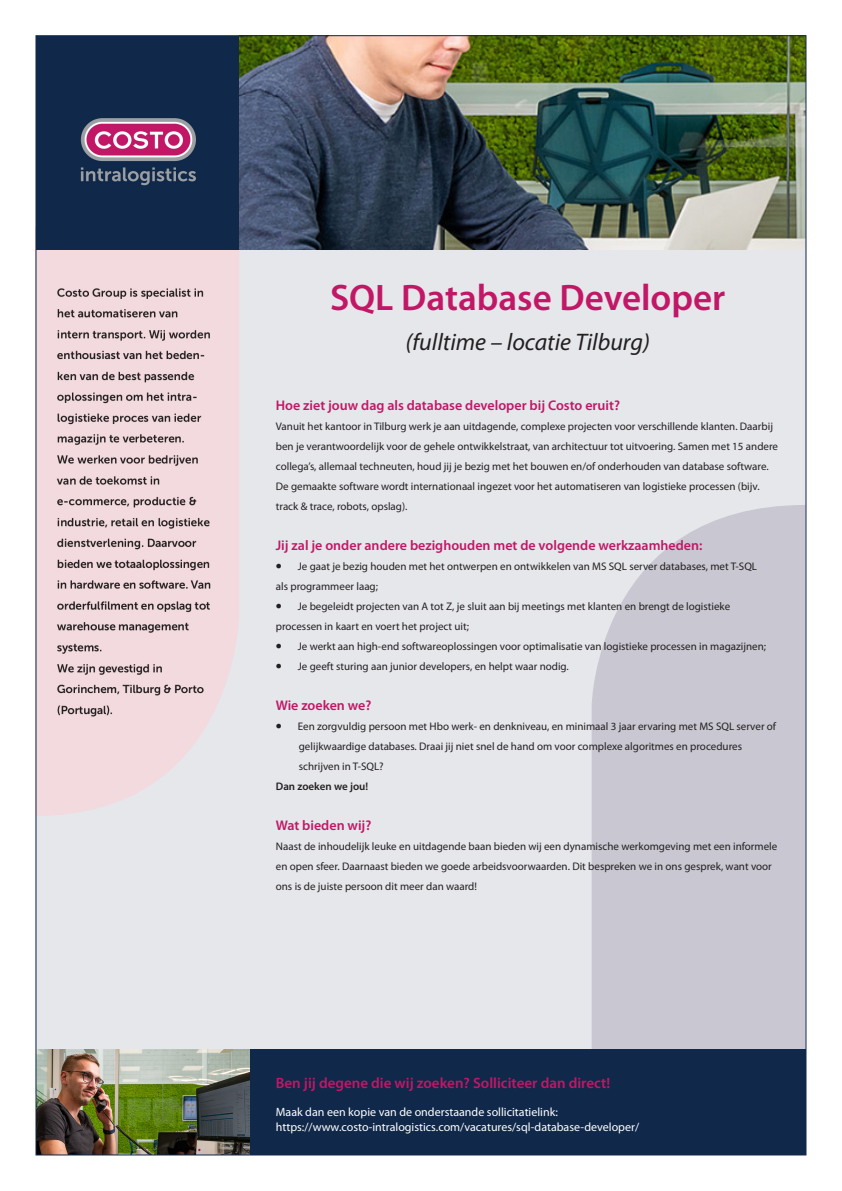
<style>
.page{position:relative;width:842px;height:1191px;background:#fff}
.page>*{position:absolute;margin:0;border:0;box-sizing:border-box;transform-origin:0 0}
.t1{font:600 37px "Myriad Pro";color:#c21766}
.t2{font:italic 24px "Myriad Pro";color:#231f20}
.t3{font:600 15px "Myriad Pro";color:#c21766}
.t4{font:600 14px "Myriad Pro";color:#c21766}
.t5{font:12px "Myriad Pro";color:#fff}
.t6{font:11px/20px "Myriad Pro";color:#231f20}
.t7{font:600 11px "Myriad Pro";color:#231f20}
</style>
<div class="page">
<div style="left:35px;top:230px;width:771px;height:863px;background:#e5e7eb"></div>
<svg style="left:35px;top:227px;width:204px;height:589px;fill:#f3dade"></svg>
<div style="left:36px;top:36px;width:203px;height:213px;background:#10284a"></div>
<img style="left:239px;top:37px;width:565px;height:212px">
<svg style="left:592px;top:505px;width:212px;height:544px;background:#cbc9d3"></svg>
<img style="left:38px;top:1049px;width:212px;height:104px">
<div style="left:250px;top:1049px;width:556px;height:106px;background:#10284a"></div>
<img style="left:46px;top:281px;width:165px;height:463px">
<img style="left:80px;top:118px;width:116px;height:68px">
<p class="t1" style="left:330px;top:274px;width:397px">SQL Database Developer</p>
<p class="t2" style="left:406px;top:327px;width:246px">(fulltime – locatie Tilburg)</p>
<p class="t4" style="left:276px;top:396px;width:346px">Hoe ziet jouw dag als database developer bij Costo eruit?</p>
<p class="t6" style="left:276px;top:416px;width:504px">Vanuit het kantoor in Tilburg werk je aan uitdagende, complexe projecten voor verschillende klanten. Daarbij ben je verantwoordelijk voor de gehele ontwikkelstraat, van architectuur tot uitvoering. Samen met 15 andere collega’s, allemaal techneuten, houd jij je bezig met het bouwen en/of onderhouden van database software.</p>
<p class="t6" style="left:276px;top:476px;width:485px">De gemaakte software wordt internationaal ingezet voor het automatiseren van logistieke processen (bijv. track &amp; trace, robots, opslag).</p>
<p class="t4" style="left:276px;top:536px;width:428px">Jij zal je onder andere bezighouden met de volgende werkzaamheden:</p>
<p class="t6" style="left:276px;top:556px;width:483px">● Je gaat je bezig houden met het ontwerpen en ontwikkelen van MS SQL server databases, met T-SQL</p>
<p class="t6" style="left:276px;top:576px;width:104px">als programmeer laag;</p>
<p class="t6" style="left:276px;top:596px;width:456px">● Je begeleidt projecten van A tot Z, je sluit aan bij meetings met klanten en brengt de logistieke</p>
<p class="t6" style="left:276px;top:616px;width:195px">processen in kaart en voert het project uit;</p>
<p class="t6" style="left:276px;top:636px;width:492px">● Je werkt aan high-end softwareoplossingen voor optimalisatie van logistieke processen in magazijnen;</p>
<p class="t6" style="left:276px;top:656px;width:295px">● Je geeft sturing aan junior developers, en helpt waar nodig.</p>
<p class="t4" style="left:276px;top:696px;width:97px">Wie zoeken we?</p>
<p class="t6" style="left:276px;top:716px;width:502px">● Een zorgvuldig persoon met Hbo werk- en denkniveau, en minimaal 3 jaar ervaring met MS SQL server of</p>
<p class="t6" style="left:299px;top:736px;width:445px">gelijkwaardige databases. Draai jij niet snel de hand om voor complexe algoritmes en procedures</p>
<p class="t6" style="left:299px;top:756px;width:86px">schrijven in T-SQL?</p>
<p class="t7" style="left:276px;top:779px;width:94px">Dan zoeken we jou!</p>
<p class="t4" style="left:276px;top:816px;width:97px">Wat bieden wij?</p>
<p class="t6" style="left:276px;top:836px;width:503px">Naast de inhoudelijk leuke en uitdagende baan bieden wij een dynamische werkomgeving met een informele en open sfeer. Daarnaast bieden we goede arbeidsvoorwaarden. Dit bespreken we in ons gesprek, want voor ons is de juiste persoon dit meer dan waard!</p>
<p class="t3" style="left:276px;top:1073px;width:336px">Ben jij degene die wij zoeken? Solliciteer dan direct!</p>
<p class="t5" style="left:276px;top:1105px;width:284px">Maak dan een kopie van de onderstaande sollicitatielink:</p>
<p class="t5" style="left:276px;top:1119px;width:365px">https://www.costo-intralogistics.com/vacatures/sql-database-developer/</p>
</div>
